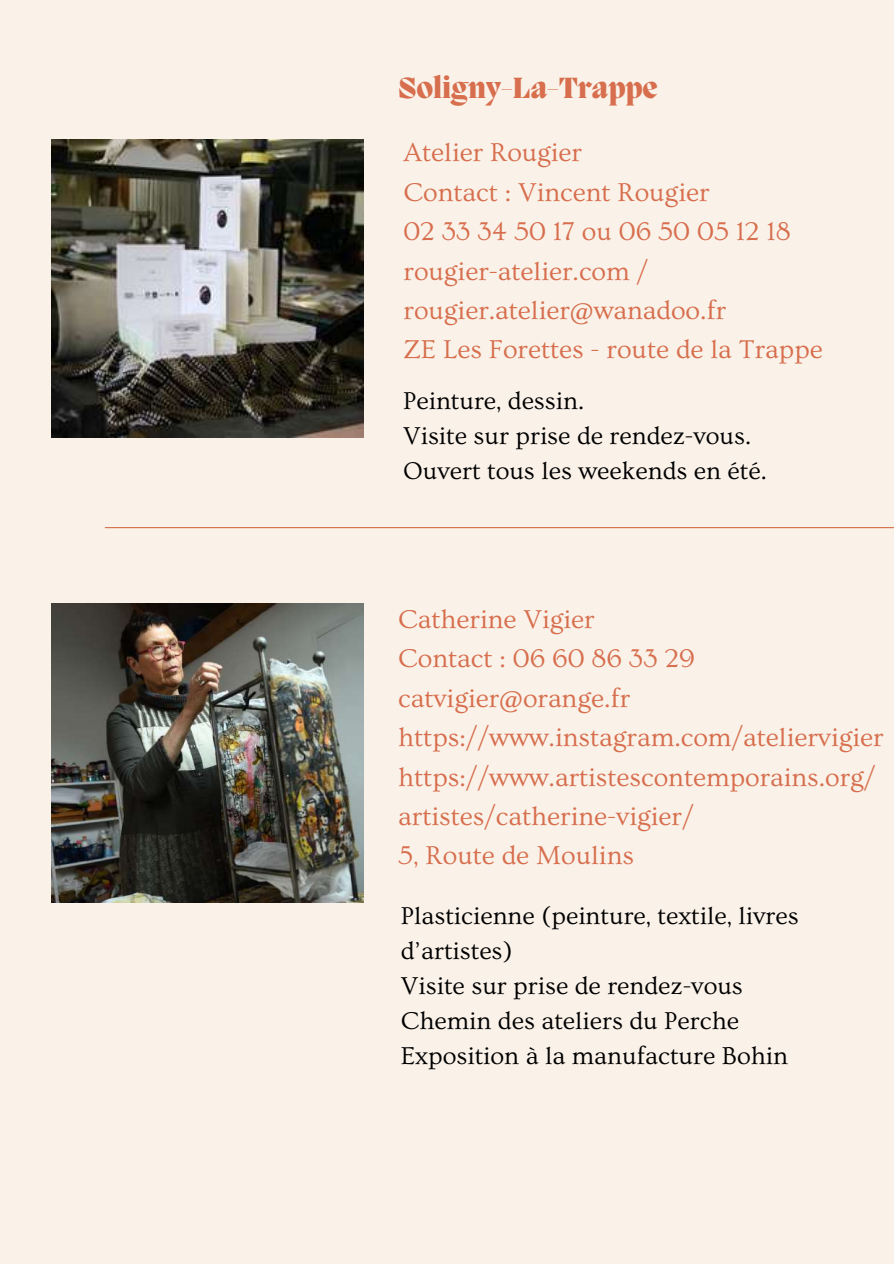
<style>
.page{position:relative;width:894px;height:1264px;background:#fff}
.page>*{position:absolute;margin:0;border:0;box-sizing:border-box;transform-origin:0 0}
.t1{font:800 30px "Migra";color:#d76e4d}
.t2{font:27px/39.5px "Ovo";color:#d76e4d}
.t3{font:25.5px/35px "Ovo";color:#000}
</style>
<div class="page">
<div style="left:0;top:0;width:893px;height:1263px;background:#faf2e9"></div>
<img style="left:52px;top:603px;width:312px;height:299px">
<hr style="left:105px;top:527px;width:788px;height:1px;background:#d76e4d">
<img style="left:52px;top:139px;width:312px;height:299px">
<p class="t1" style="left:398px;top:73px;width:261px">Soligny-La-Trappe</p>
<p class="t2" style="left:403px;top:133px;width:420px">Atelier Rougier<br>Contact : Vincent Rougier<br>02 33 34 50 17 ou 06 50 05 12 18 rougier-atelier.com / rougier.atelier@wanadoo.fr<br>ZE Les Forettes - route de la Trappe</p>
<p class="t3" style="left:403px;top:384px;width:365px">Peinture, dessin.<br>Visite sur prise de rendez-vous.<br>Ouvert tous les weekends en été.</p>
<p class="t2" style="left:398px;top:600px;width:486px">Catherine Vigier<br>Contact : 06 60 86 33 29 catvigier@orange.fr https://www.instagram.com/ateliervigier https://www.artistescontemporains.org/ artistes/catherine-vigier/<br>5, Route de Moulins</p>
<p class="t3" style="left:401px;top:899px;width:399px">Plasticienne (peinture, textile, livres d’artistes)<br>Visite sur prise de rendez-vous<br>Chemin des ateliers du Perche<br>Exposition à la manufacture Bohin</p>
</div>
